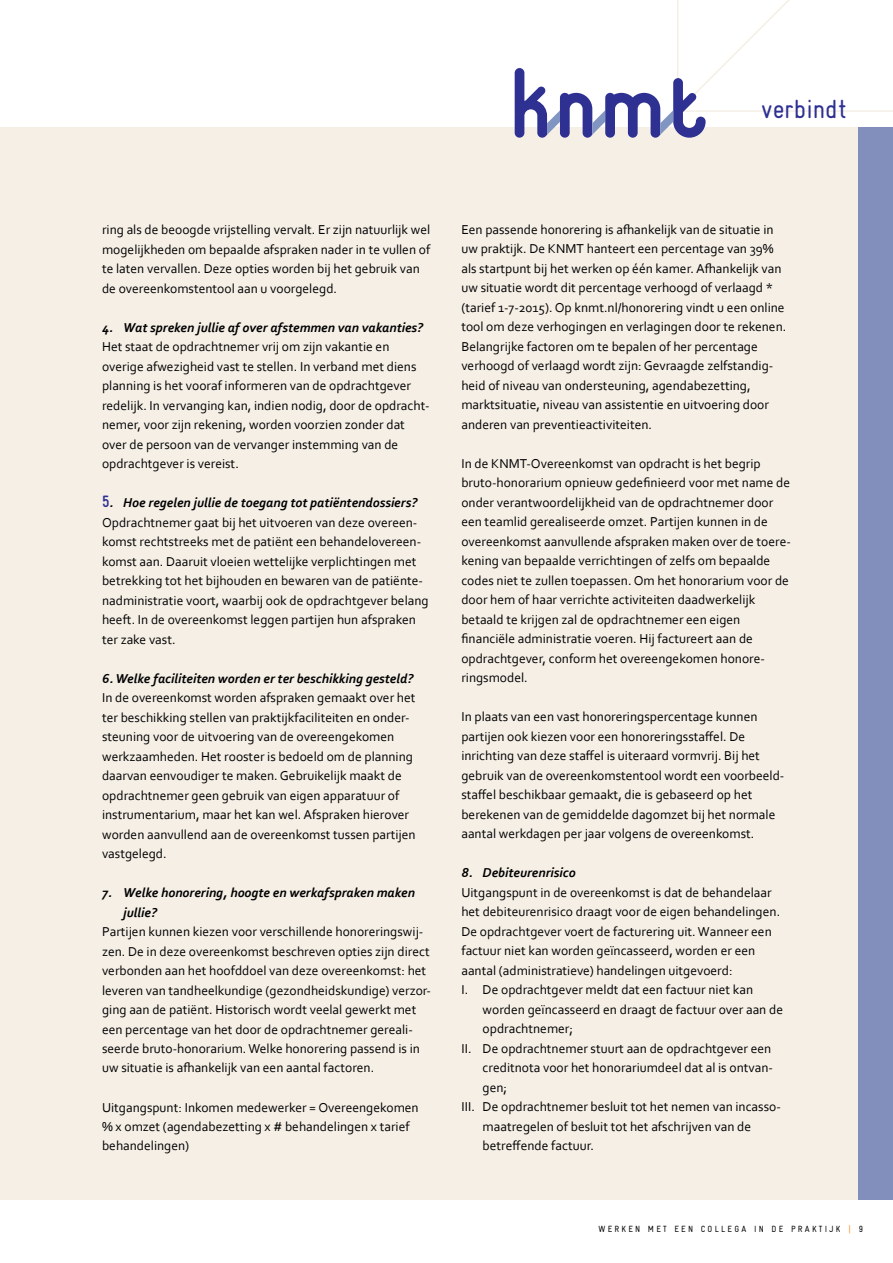
<style>
.page{position:relative;width:893px;height:1263px;background:#fff}
.page>*{position:absolute;margin:0;border:0;box-sizing:border-box;transform-origin:0 0}
.t1{font:26.25px "Gravur Condensed";color:#2e3092}
.t2{font:13.5px/19.5px "Corbel";color:#000}
.t3{font:italic 700 13.5px/19.5px "Corbel";color:#000}
.t4{font:9px "Gravur Condensed";letter-spacing:.25em;color:#000}
.s1{font-family:"Gravur Condensed";font-weight:700;font-size:16.5px;color:#2e3092}
.s2{font-weight:700;font-style:italic}
.s3{color:#f7941e}
</style>
<div class="page">
<div style="left:0;top:127px;width:872px;height:1072px;background:#f5efe6"></div>
<svg style="left:515px;top:0;width:378px;height:138px"></svg>
<div style="left:859px;top:127px;width:34px;height:1072px;background:#828ebc"></div>
<h1 class="t1" style="left:761px;top:94px;width:87px">verbindt</h1>
<p class="t2" style="left:102px;top:219px;width:330px">ring als de beoogde vrijstelling vervalt. Er zijn natuurlijk wel mogelijkheden om bepaalde afspraken nader in te vullen of te laten vervallen. Deze opties worden bij het gebruik van de overeenkomstentool aan u voorgelegd.</p>
<p class="t3" style="left:102px;top:317px;width:323px">4. Wat spreken jullie af over afstemmen van vakanties?</p>
<p class="t2" style="left:102px;top:336px;width:329px">Het staat de opdrachtnemer vrij om zijn vakantie en overige afwezigheid vast te stellen. In verband met diens planning is het vooraf informeren van de opdrachtgever redelijk. In vervanging kan, indien nodig, door de opdracht&shy;nemer, voor zijn rekening, worden voorzien zonder dat over de persoon van de vervanger instemming van de opdrachtgever is vereist.</p>
<p class="t2" style="left:102px;top:492px;width:328px"><span class="s1">5</span><span class="s2">. Hoe regelen jullie de toegang tot patiëntendossiers?<br></span>Opdrachtnemer gaat bij het uitvoeren van deze overeen&shy;komst rechtstreeks met de patiënt een behandelovereen&shy;komst aan. Daaruit vloeien wettelijke verplichtingen met betrekking tot het bijhouden en bewaren van de patiënte&shy;nadministratie voort, waarbij ook de opdrachtgever belang heeft. In de overeenkomst leggen partijen hun afspraken ter zake vast.</p>
<p class="t3" style="left:102px;top:668px;width:313px">6. Welke faciliteiten worden er ter beschikking gesteld?</p>
<p class="t2" style="left:102px;top:687px;width:315px">In de overeenkomst worden afspraken gemaakt over het ter beschikking stellen van praktijkfaciliteiten en onder&shy;steuning voor de uitvoering van de overeengekomen werkzaamheden. Het rooster is bedoeld om de planning daarvan eenvoudiger te maken. Gebruikelijk maakt de opdrachtnemer geen gebruik van eigen apparatuur of instrumentarium, maar het kan wel. Afspraken hierover worden aanvullend aan de overeenkomst tussen partijen vastgelegd.</p>
<p class="t3" style="left:123px;top:882px;width:293px;text-indent:-21px">7. Welke honorering, hoogte en werkafspraken maken jullie?</p>
<p class="t2" style="left:102px;top:921px;width:331px">Partijen kunnen kiezen voor verschillende honoreringswij&shy;zen. De in deze overeenkomst beschreven opties zijn direct verbonden aan het hoofddoel van deze overeenkomst: het leveren van tandheelkundige (gezondheidskundige) verzor&shy;ging aan de patiënt. Historisch wordt veelal gewerkt met een percentage van het door de opdrachtnemer gereali&shy;seerde bruto-honorarium. Welke honorering passend is in uw situatie is afhankelijk van een aantal factoren.</p>
<p class="t2" style="left:102px;top:1097px;width:318px">Uitgangspunt: Inkomen medewerker = Overeengekomen % x omzet (agendabezetting x # behandelingen x tarief behandelingen)</p>
<p class="t2" style="left:461px;top:219px;width:326px">Een passende honorering is afhankelijk van de situatie in uw praktijk. De KNMT hanteert een percentage van 39% als startpunt bij het werken op één kamer. Afhankelijk van uw situatie wordt dit percentage verhoogd of verlaagd * (tarief 1-7-2015). Op knmt.nl/honorering vindt u een online tool om deze verhogingen en verlagingen door te rekenen.<br>Belangrijke factoren om te bepalen of her percentage verhoogd of verlaagd wordt zijn: Gevraagde zelfstandig&shy;heid of niveau van ondersteuning, agendabezetting, marktsituatie, niveau van assistentie en uitvoering door anderen van preventieactiviteiten.</p>
<p class="t2" style="left:461px;top:453px;width:331px">In de KNMT-Overeenkomst van opdracht is het begrip bruto-honorarium opnieuw gedefinieerd voor met name de onder verantwoordelijkheid van de opdrachtnemer door een teamlid gerealiseerde omzet. Partijen kunnen in de overeenkomst aanvullende afspraken maken over de toere&shy;kening van bepaalde verrichtingen of zelfs om bepaalde codes niet te zullen toepassen. Om het honorarium voor de door hem of haar verrichte activiteiten daadwerkelijk betaald te krijgen zal de opdrachtnemer een eigen financiële administratie voeren. Hij factureert aan de opdrachtgever, conform het overeengekomen honore&shy;ringsmodel.</p>
<p class="t2" style="left:461px;top:707px;width:325px">In plaats van een vast honoreringspercentage kunnen partijen ook kiezen voor een honoreringsstaffel. De inrichting van deze staffel is uiteraard vormvrij. Bij het gebruik van de overeenkomstentool wordt een voorbeeld&shy;staffel beschikbaar gemaakt, die is gebaseerd op het berekenen van de gemiddelde dagomzet bij het normale aantal werkdagen per jaar volgens de overeenkomst.</p>
<p class="t3" style="left:461px;top:863px;width:116px">8. Debiteurenrisico</p>
<p class="t2" style="left:461px;top:882px;width:320px">Uitgangspunt in de overeenkomst is dat de behandelaar het debiteurenrisico draagt voor de eigen behandelingen.<br>De opdrachtgever voert de facturering uit. Wanneer een factuur niet kan worden geïncasseerd, worden er een aantal (administratieve) handelingen uitgevoerd:<br>I. De opdrachtgever meldt dat een factuur niet kan</p>
<p class="t2" style="left:483px;top:999px;width:302px">worden geïncasseerd en draagt de factuur over aan de</p>
<p class="t2" style="left:483px;top:1019px;width:92px">opdrachtnemer;</p>
<p class="t2" style="left:461px;top:1038px;width:312px">II. De opdrachtnemer stuurt aan de opdrachtgever een</p>
<p class="t2" style="left:483px;top:1058px;width:292px">creditnota voor het honorariumdeel dat al is ontvan-</p>
<p class="t2" style="left:483px;top:1077px;width:26px">gen;</p>
<p class="t2" style="left:461px;top:1097px;width:321px">III. De opdrachtnemer besluit tot het nemen van incasso-</p>
<p class="t2" style="left:483px;top:1116px;width:270px">maatregelen of besluit tot het afschrijven van de</p>
<p class="t2" style="left:483px;top:1136px;width:113px">betreffende factuur.</p>
<p class="t4" style="left:598px;top:1223px;width:266px">WERKEN MET EEN COLLEGA IN DE PRAKTIJK <span class="s3">|</span> 9</p>
</div>
